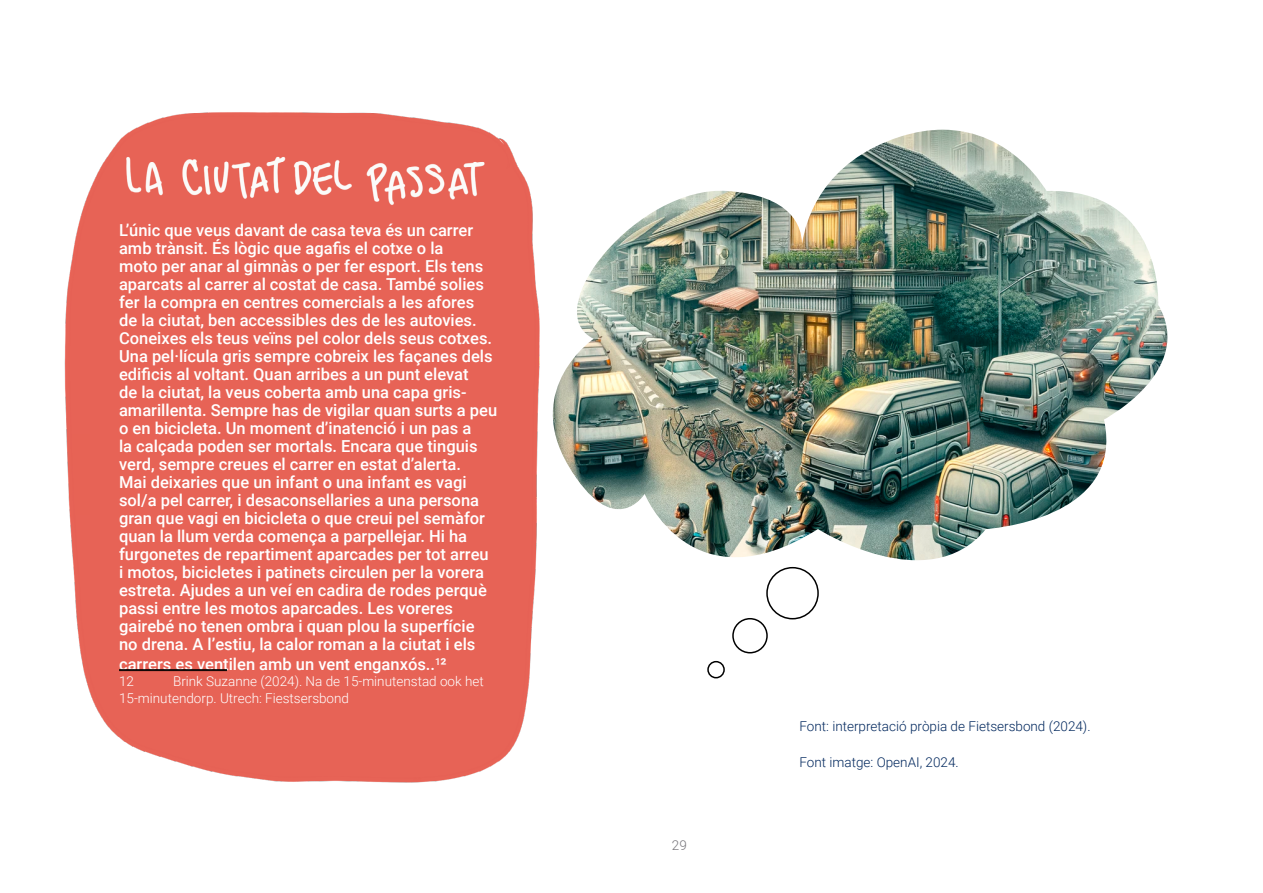
<style>
.page{position:relative;width:1263px;height:893px;background:#fff}
.page>*{position:absolute;margin:0;border:0;box-sizing:border-box;transform-origin:0 0}
.t1{font:500 16.5px/18px "Roboto";color:#fff}
.t2{font:300 13.5px/16.2px "Roboto";color:#fff}
.t3{font:300 13.5px "Roboto";color:#00275d}
.t4{font:300 13.5px "Roboto";color:#77767b}
</style>
<div class="page">
<img style="left:595px;top:130px;width:573px;height:431px">
<div style="left:766px;top:567px;width:53px;height:52px;border:2px solid #000;border-radius:50%"></div>
<div style="left:732px;top:618px;width:36px;height:35px;border:2px solid #000;border-radius:50%"></div>
<div style="left:707px;top:661px;width:18px;height:17px;border:2px solid #000;border-radius:50%"></div>
<svg style="left:64px;top:112px;width:531px;height:671px;fill:#e76356"></svg>
<hr style="left:119px;top:669px;width:108px;height:1px;background:#000">
<hr style="left:119px;top:670px;width:108px;height:1px;background:#000">
<p class="t1" style="left:119px;top:221px;width:380px">L’únic que veus davant de casa teva és un carrer amb trànsit. És lògic que agafis el cotxe o la<br>moto per anar al gimnàs o per fer esport. Els tens aparcats al carrer al costat de casa. També solies fer la compra en centres comercials a les afores<br>de la ciutat, ben accessibles des de les autovies.<br>Coneixes els teus veïns pel color dels seus cotxes.<br>Una pel·lícula gris sempre cobreix les façanes dels edificis al voltant. Quan arribes a un punt elevat<br>de la ciutat, la veus coberta amb una capa gris&shy;amarillenta. Sempre has de vigilar quan surts a peu o en bicicleta. Un moment d’inatenció i un pas a<br>la calçada poden ser mortals. Encara que tinguis verd, sempre creues el carrer en estat d’alerta.<br>Mai deixaries que un infant o una infant es vagi sol/a pel carrer, i desaconsellaries a una persona gran que vagi en bicicleta o que creui pel semàfor quan la llum verda comença a parpellejar. Hi ha furgonetes de repartiment aparcades per tot arreu<br>i motos, bicicletes i patinets circulen per la vorera estreta. Ajudes a un veí en cadira de rodes perquè passi entre les motos aparcades. Les voreres gairebé no tenen ombra i quan plou la superfície no drena. A l’estiu, la calor roman a la ciutat i els</p>
<p class="t1" style="left:119px;top:655px;width:329px">carrers es ventilen amb un vent enganxós..<sup>1</sup>²</p>
<p class="t2" style="left:119px;top:673px;width:16px">12</p>
<p class="t2" style="left:119px;top:673px;width:366px;text-indent:54px">Brink Suzanne (2024). Na de 15-minutenstad ook het<br>15-minutendorp. Utrech: Fiestsersbond</p>
<p class="t4" style="left:672px;top:836px;width:16px">29</p>
<p class="t3" style="left:799px;top:716px;width:293px">Font: interpretació pròpia de Fietsersbond (2024).</p>
<p class="t3" style="left:799px;top:752px;width:161px">Font imatge: OpenAI, 2024.</p>
</div>
